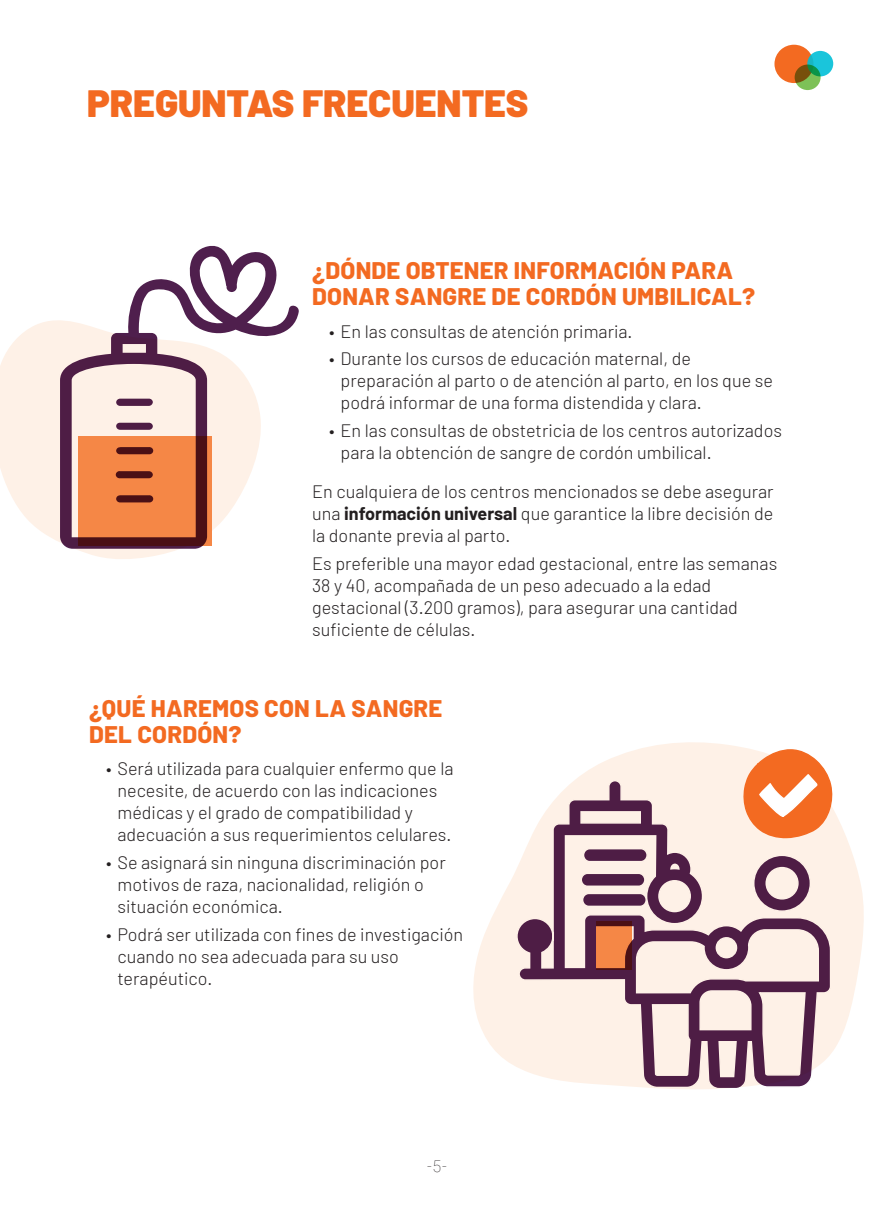
<style>
.page{position:relative;width:874px;height:1225px;background:#fff}
.page>*{position:absolute;margin:0;border:0;box-sizing:border-box;transform-origin:0 0}
.Heading_1_-_left{font:900 38px "Barlow";color:#f36a21}
.Heading_1_-_left-2{font:800 24px/26px "Barlow";letter-spacing:.01em;color:#f36a21}
.Heading_1_-_left-3{font:300 18px/22px "Barlow";color:#231f20}
.Heading_1_-_left-4{font:100 16px "Roboto";color:#231f20}
.s1{font-weight:700}
</style>
<div class="page">
<svg style="left:774px;top:45px;width:58px;height:45px"></svg>
<svg style="left:0;top:320px;width:169px;height:239px;fill:#fef1e7"></svg>
<svg style="left:57px;top:245px;width:242px;height:307px"></svg>
<svg style="left:473px;top:742px;width:391px;height:324px"></svg>
<svg style="left:515px;top:779px;width:316px;height:311px;background:#cdb5b9"></svg>
<svg style="left:737px;top:746px;width:96px;height:94px"></svg>
<p class="Heading_1_-_left" style="left:87px;top:80px;width:443px">PREGUNTAS FRECUENTES</p>
<p class="Heading_1_-_left-2" style="left:312px;top:258px;width:444px">¿DÓNDE OBTENER INFORMACIÓN PARA<br>DONAR SANGRE DE CORDÓN UMBILICAL?</p>
<p class="Heading_1_-_left-3" style="left:329px;top:320px;width:305px">• En las consultas de atención primaria.</p>
<p class="Heading_1_-_left-3" style="left:340px;top:347px;width:434px;text-indent:-11px">• Durante los cursos de educación maternal, de preparación al parto o de atención al parto, en los que se podrá informar de una forma distendida y clara.</p>
<p class="Heading_1_-_left-3" style="left:340px;top:419px;width:443px;text-indent:-11px">• En las consultas de obstetricia de los centros autorizados para la obtención de sangre de cordón umbilical.</p>
<p class="Heading_1_-_left-3" style="left:312px;top:480px;width:463px;text-align:justify">En cualquiera de los centros mencionados se debe asegurar una <span class="s1">información universal</span> que garantice la libre decisión de la donante previa al parto.</p>
<p class="Heading_1_-_left-3" style="left:312px;top:552px;width:466px">Es preferible una mayor edad gestacional, entre las semanas 38 y 40, acompañada de un peso adecuado a la edad gestacional (3.200 gramos), para asegurar una cantidad suficiente de células.</p>
<p class="Heading_1_-_left-2" style="left:89px;top:695px;width:355px">¿QUÉ HAREMOS CON LA SANGRE<br>DEL CORDÓN?</p>
<p class="Heading_1_-_left-3" style="left:117px;top:757px;width:337px;text-indent:-11px">• Será utilizada para cualquier enfermo que la necesite, de acuerdo con las indicaciones médicas y el grado de compatibilidad y adecuación a sus requerimientos celulares.</p>
<p class="Heading_1_-_left-3" style="left:117px;top:851px;width:330px;text-indent:-11px">• Se asignará sin ninguna discriminación por motivos de raza, nacionalidad, religión o situación económica.</p>
<p class="Heading_1_-_left-3" style="left:117px;top:922px;width:347px;text-indent:-11px">• Podrá ser utilizada con fines de investigación cuando no sea adecuada para su uso terapéutico.</p>
<p class="Heading_1_-_left-4" style="left:427px;top:1155px;width:21px">-5-</p>
</div>
